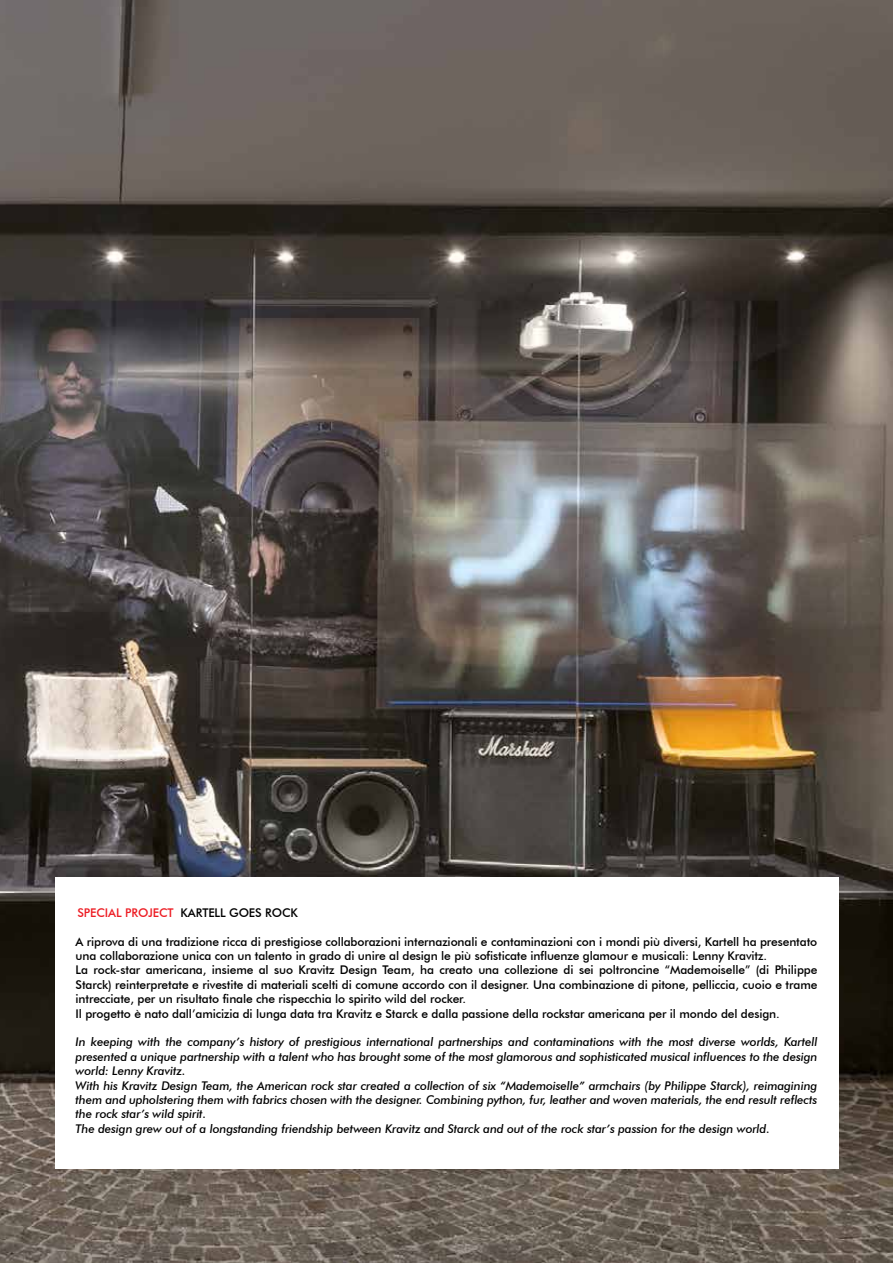
<style>
.page{position:relative;width:893px;height:1263px;background:#fff}
.page>*{position:absolute;margin:0;border:0;box-sizing:border-box;transform-origin:0 0}
.t1{font:500 12px/14.4px "Futura BT";letter-spacing:-.01em;color:#000}
.t2{font:italic 500 12px/14.4px "Futura BT";letter-spacing:-.01em;color:#000}
.t3{font:500 12px "Futura BT";color:#ed1d24}
</style>
<div class="page">
<img style="left:0;top:0;width:893px;height:1263px">
<div style="left:55px;top:877px;width:783px;height:292px;background:#fff"></div>
<p class="t3" style="left:77px;top:905px;width:8px">SPEC</p>
<p class="t3" style="left:105px;top:905px;width:29px">IAL PRO</p>
<p class="t3" style="left:148px;top:905px;width:13px">JECT</p>
<p class="t1" style="left:181px;top:905px;width:118px">Kartell goes rock</p>
<p class="t1" style="left:76px;top:934px;width:743px">A riprova di una tradizione ricca di prestigiose collaborazioni internazionali e contaminazioni con i mondi più diversi, Kartell ha presentato una collaborazione unica con un talento in grado di unire al design le più sofisticate influenze glamour e musicali: Lenny Kravitz.<br>La rock-star americana, insieme al suo Kravitz Design Team, ha creato una collezione di sei poltroncine “Mademoiselle” (di Philippe Starck) reinterpretate e rivestite di materiali scelti di comune accordo con il designer. U na combinazione di pitone, pelliccia, cuoio e trame intrecciate, per un risultato finale che rispecchia lo spirito wild del rocker.<br>Il progetto è nato dall’amicizia di lunga data tra Kravitz e Starck e dalla passione della rockstar americana per il mondo del design.</p>
<p class="t2" style="left:76px;top:1035px;width:743px">In keeping with the company’s history of prestigious international partnerships and contaminations with the most diverse worlds, Kartell presented a unique partnership with a talent who has brought some of the most glamorous and sophisticated musical influences to the design world: Lenny Kravitz.<br>With his Kravitz Design Team, the American rock star created a collection of six “Mademoiselle” armchairs (by Philippe Starck), reimagining them and upholstering them with fabrics chosen with the designer. Combining python, fur, leather and woven materials, the end result reflects the rock star’s wild spirit.<br>The design grew out of a longstanding friendship between Kravitz and Starck and out of the rock star’s passion for the design world.</p>
</div>
